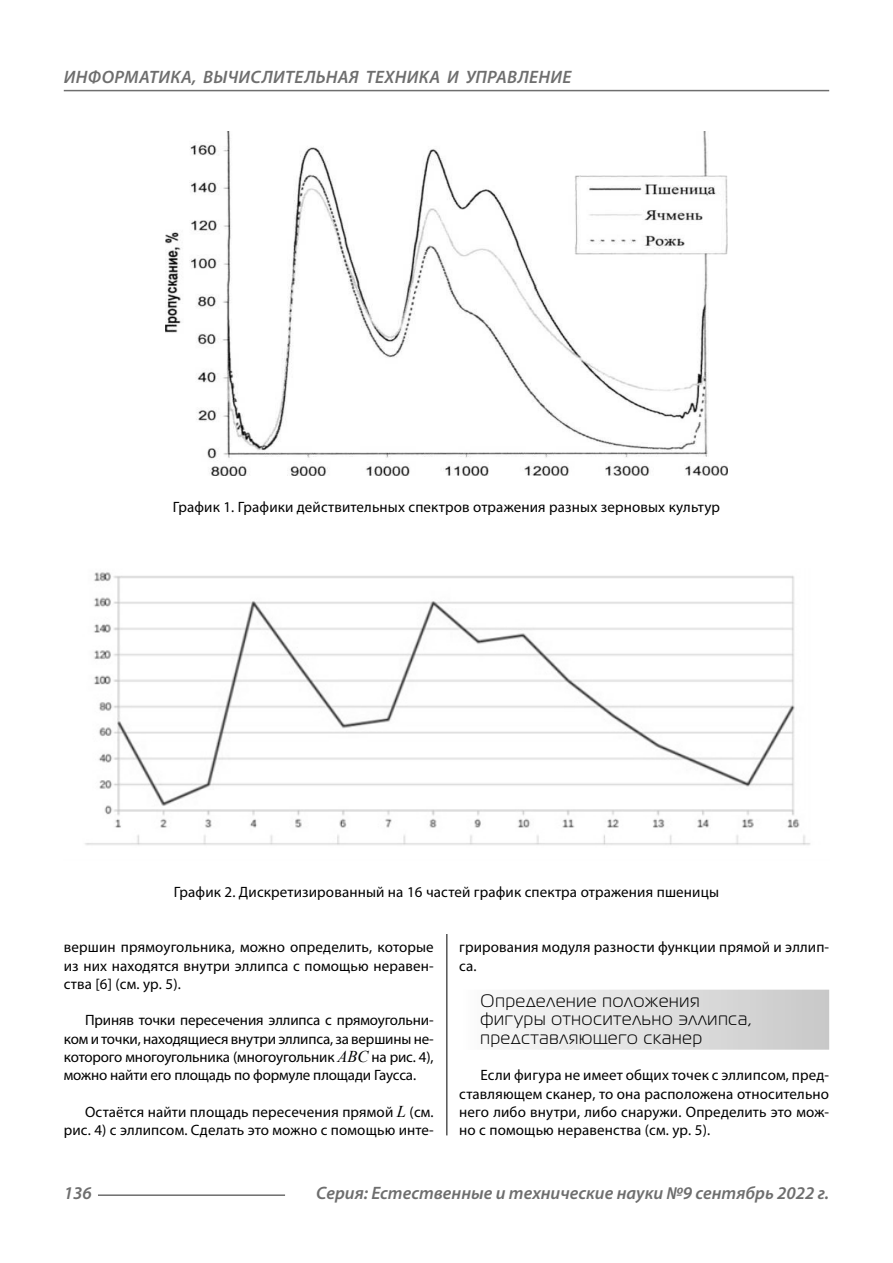
<style>
.page{position:relative;width:893px;height:1263px;background:#fff}
.page>*{position:absolute;margin:0;border:0;box-sizing:border-box;transform-origin:0 0}
.t1{font:italic 600 18px "Myriad Pro";color:#6e6e6e}
.Subheaders_3lines{font:18px/18.3px "Magistral C";letter-spacing:.05em;color:#000}
.Normal{font:15px/18.3px "Myriad Pro";letter-spacing:.01em;color:#000;text-align:justify}
.podpis{font:15px "Myriad Pro";letter-spacing:.01em;color:#000}
.s1{font-family:"Times New Roman";font-style:italic;font-size:16.5px}
</style>
<div class="page">
<hr style="left:446px;top:128px;width:1px;height:1007px;background:#000">
<div style="left:459px;top:990px;width:370px;height:60px;background:linear-gradient(to right,#fcfcfc,#c8c8c8)"></div>
<div style="left:64px;top:128px;width:765px;height:806px;background:#fff"></div>
<img style="left:165px;top:132px;width:563px;height:344px">
<img style="left:85px;top:572px;width:726px;height:273px">
<hr style="left:98px;top:1194px;width:187px;height:2px;background:#6e6e6e">
<hr style="left:64px;top:90px;width:765px;height:1px;background:#6e6e6e">
<p class="t1" style="left:64px;top:66px;width:25px">Информатика</p>
<p class="t1" style="left:192px;top:66px;width:59px">, вычислител</p>
<p class="t1" style="left:316px;top:66px;width:23px">ьная</p>
<p class="t1" style="left:366px;top:66px;width:12px">техника</p>
<p class="t1" style="left:447px;top:66px;width:41px">и управление</p>
<p class="podpis" style="left:173px;top:498px;width:549px">График 1. Графики действительных спектров отражения разных зерновых культур</p>
<p class="podpis" style="left:174px;top:883px;width:547px">График 2. Дискретизированный на 16 частей график спектра отражения пшеницы</p>
<p class="Normal" style="left:64px;top:938px;width:371px">вершин прямоугольника, можно определить, которые из них находятся внутри эллипса с помощью неравен&shy;ства [6] (см. ур. 5).</p>
<p class="Normal" style="left:64px;top:1011px;width:371px;text-indent:21px">Приняв точки пересечения эллипса с прямоугольни&shy;ком и точки, находящиеся внутри эллипса, за вершины не&shy;которого многоугольника (многоугольник <span class="s1">ABC</span> на рис. 4), можно найти его площадь по формуле площади Гаусса.</p>
<p class="Normal" style="left:64px;top:1103px;width:371px;text-align:right">Остаётся найти площадь пересечения прямой <span class="s1">L</span> (см. рис. 4) с эллипсом. Сделать это можно с помощью инте-</p>
<p class="Normal" style="left:459px;top:938px;width:371px">грирования модуля разности функции прямой и эллип&shy;са.</p>
<p class="Subheaders_3lines" style="left:480px;top:992px;width:273px">Определение положения фигуры относительно эллипса, представляющего сканер</p>
<p class="Normal" style="left:459px;top:1066px;width:371px;text-indent:21px">Если фигура не имеет общих точек с эллипсом, пред&shy;ставляющем сканер, то она расположена относительно него либо внутри, либо снаружи. Определить это мож&shy;но с помощью неравенства (см. ур. 5).</p>
<p class="t1" style="left:64px;top:1182px;width:30px">136</p>
<p class="t1" style="left:316px;top:1182px;width:514px">Серия: Естественные и технические науки №9 сентябрь 2022 г.</p>
</div>
